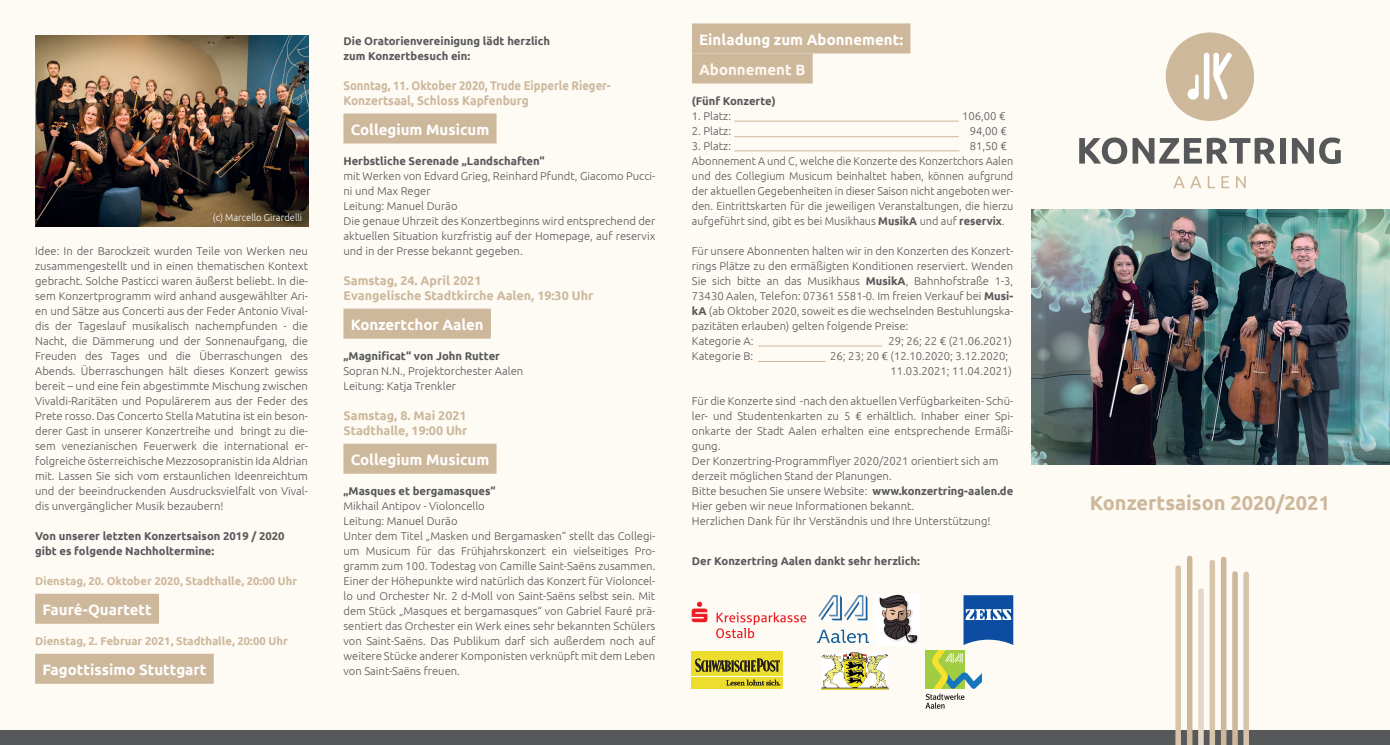
<style>
.page{position:relative;width:1390px;height:745px;background:#fefaf4}
.page>*{position:absolute;margin:0;border:0;box-sizing:border-box;transform-origin:0 0}
.t1{font:700 20px "Ubuntu";color:#cdb89b}
.t2{font:700 15px "Ubuntu";color:#fff}
.t3{font:700 15px "Ubuntu";color:#fef7f0}
.t4{font:700 12.5px/15px "Ubuntu";color:#cdb89b}
.t5{font:700 12.5px/15px "Ubuntu";color:#cdb89b;scale:.9 1}
.t6{font:300 11.25px/15px "Ubuntu";color:#57585a}
.t7{font:700 11.25px/15px "Ubuntu";color:#57585a}
.t8{font:700 11.25px "Ubuntu";color:#cdb89b}
.t9{font:300 10px "Ubuntu";color:#fff;scale:.95 1}
.s1{font-weight:700}
</style>
<div class="page">
<div style="left:0;top:730px;width:1390px;height:15px;background:#57585a"></div>
<div style="left:692px;top:23px;width:218px;height:30px;background:#cdb89b"></div>
<div style="left:692px;top:53px;width:121px;height:30px;background:#cdb89b"></div>
<div style="left:35px;top:593px;width:124px;height:30px;background:#cdb89b"></div>
<div style="left:35px;top:653px;width:179px;height:30px;background:#cdb89b"></div>
<div style="left:343px;top:113px;width:153px;height:30px;background:#cdb89b"></div>
<div style="left:343px;top:308px;width:148px;height:30px;background:#cdb89b"></div>
<div style="left:343px;top:443px;width:153px;height:30px;background:#cdb89b"></div>
<hr style="left:734px;top:121px;width:225px;height:1px;background:#cdb89b">
<hr style="left:734px;top:136px;width:225px;height:1px;background:#cdb89b">
<hr style="left:734px;top:151px;width:225px;height:1px;background:#cdb89b">
<hr style="left:758px;top:346px;width:124px;height:1px;background:#cdb89b">
<hr style="left:758px;top:361px;width:67px;height:1px;background:#cdb89b">
<div style="left:1165px;top:32px;width:89px;height:89px;background:#cdb89b;border-radius:50%"></div>
<div style="left:1204px;top:53px;width:5px;height:46px;background:#fff;border-radius:3px"></div>
<div style="left:1187px;top:89px;width:11px;height:11px;background:#fff;border-radius:50%"></div>
<svg style="left:1213px;top:52px;width:19px;height:48px"></svg>
<hr style="left:1195px;top:75px;width:3px;height:21px;background:#fff;border-radius:2px">
<svg style="left:1079px;top:137px;width:196px;height:27px"></svg>
<div style="left:1279px;top:138px;width:6px;height:26px;background:#57585a"></div>
<svg style="left:1292px;top:137px;width:48px;height:27px"></svg>
<svg style="left:1173px;top:176px;width:28px;height:12px"></svg>
<svg style="left:1208px;top:176px;width:7px;height:12px"></svg>
<svg style="left:1221px;top:176px;width:8px;height:12px"></svg>
<svg style="left:1236px;top:176px;width:9px;height:12px"></svg>
<svg style="left:1232px;top:571px;width:17px;height:174px"></svg>
<svg style="left:1221px;top:556px;width:5px;height:189px"></svg>
<svg style="left:1209px;top:560px;width:6px;height:185px"></svg>
<svg style="left:1198px;top:588px;width:5px;height:157px"></svg>
<svg style="left:1187px;top:555px;width:5px;height:190px"></svg>
<svg style="left:1175px;top:565px;width:6px;height:180px"></svg>
<img style="left:1031px;top:210px;width:359px;height:255px">
<svg style="left:821px;top:652px;width:67px;height:38px"></svg>
<svg style="left:925px;top:595px;width:88px;height:114px"></svg>
<div style="left:692px;top:650px;width:91px;height:25px;background:#eddd2e"></div>
<div style="left:692px;top:677px;width:91px;height:11px;background:#eddd2e"></div>
<svg style="left:695px;top:658px;width:85px;height:14px"></svg>
<svg style="left:726px;top:679px;width:54px;height:6px"></svg>
<img style="left:817px;top:595px;width:51px;height:47px">
<svg style="left:692px;top:601px;width:15px;height:21px"></svg>
<svg style="left:716px;top:612px;width:90px;height:26px"></svg>
<img style="left:876px;top:594px;width:43px;height:51px">
<img style="left:35px;top:35px;width:273px;height:191px">
<p class="t9" style="left:213px;top:211px;width:96px">(c) Marcello Girardelli</p>
<p class="t6" style="left:35px;top:243px;width:274px;text-align:justify">Idee: In der Barockzeit wurden Teile von Werken neu zusammengestellt und in einen thematischen Kontext gebracht. Solche Pasticci waren äußerst beliebt. In die&shy;sem Konzertprogramm wird anhand ausgewählter Ari&shy;en und Sätze aus Concerti aus der Feder Antonio Vival&shy;dis der Tageslauf musikalisch nachempfunden - die Nacht, die Dämmerung und der Sonnenaufgang, die Freuden des Tages und die Überraschungen des Abends. Überraschungen hält dieses Konzert gewiss bereit – und eine fein abgestimmte Mischung zwischen Vivaldi-Raritäten und Populärerem aus der Feder des Prete rosso. Das Concerto Stella Matutina ist ein beson&shy;derer Gast in unserer Konzertreihe und bringt zu die&shy;sem venezianischen Feuerwerk die international er&shy;folgreiche österreichische Mezzosopranistin Ida Aldrian mit. Lassen Sie sich vom erstaunlichen Ideenreichtum und der beeindruckenden Ausdrucksvielfalt von Vival&shy;dis unvergänglicher Musik bezaubern!</p>
<p class="t7" style="left:35px;top:528px;width:251px">Von unserer letzten Konzertsaison 2019 / 2020 gibt es folgende Nachholtermine:</p>
<p class="t8" style="left:35px;top:574px;width:264px">Dienstag, 20. Oktober 2020, Stadthalle, 20:00 Uhr</p>
<h2 class="t2" style="left:42px;top:600px;width:111px">Fauré-Quartett</h2>
<p class="t8" style="left:35px;top:634px;width:254px">Dienstag, 2. Februar 2021, Stadthalle, 20:00 Uhr</p>
<h2 class="t2" style="left:42px;top:660px;width:166px">Fagottissimo Stuttgart</h2>
<p class="t7" style="left:343px;top:33px;width:208px">Die Oratorienvereinigung lädt herzlich zum Konzertbesuch ein:</p>
<p class="t5" style="left:343px;top:78px;width:298px">Sonntag, 11. Oktober 2020, Trude Eipperle Rieger-<br>Konzertsaal, Schloss Kapfenburg</p>
<h2 class="t2" style="left:351px;top:120px;width:140px">Collegium Musicum</h2>
<p class="t7" style="left:343px;top:153px;width:203px">Herbstliche Serenade „Landschaften“</p>
<p class="t6" style="left:343px;top:168px;width:313px">mit Werken von Edvard Grieg, Reinhard Pfundt, Giacomo Pucci&shy;ni und Max Reger<br>Leitung: Manuel Durão<br>Die genaue Uhrzeit des Konzertbeginns wird entsprechend der aktuellen Situation kurzfristig auf der Homepage, auf reservix und in der Presse bekannt gegeben.</p>
<p class="t4" style="left:343px;top:273px;width:251px">Samstag, 24. April 2021<br>Evangelische Stadtkirche Aalen, 19:30 Uhr</p>
<h2 class="t2" style="left:351px;top:315px;width:134px">Konzertchor Aalen</h2>
<p class="t7" style="left:343px;top:348px;width:158px">„Magnificat“ von John Rutter</p>
<p class="t6" style="left:343px;top:363px;width:181px">Sopran N.N., Projektorchester Aalen<br>Leitung: Katja Trenkler</p>
<p class="t4" style="left:343px;top:408px;width:126px">Samstag, 8. Mai 2021<br>Stadthalle, 19:00 Uhr</p>
<h2 class="t2" style="left:351px;top:450px;width:140px">Collegium Musicum</h2>
<p class="t7" style="left:343px;top:483px;width:154px">„Masques et bergamasques“</p>
<p class="t6" style="left:343px;top:498px;width:313px">Mikhail Antipov - Violoncello<br>Leitung: Manuel Durão<br>Unter dem Titel „Masken und Bergamasken“ stellt das Collegi&shy;um Musicum für das Frühjahrskonzert ein vielseitiges Pro&shy;gramm zum 100. Todestag von Camille Saint-Saëns zusammen.<br>Einer der Höhepunkte wird natürlich das Konzert für Violoncel&shy;lo und Orchester Nr. 2 d-Moll von Saint-Saëns selbst sein. Mit dem Stück „Masques et bergamasques“ von Gabriel Fauré prä&shy;sentiert das Orchester ein Werk eines sehr bekannten Schülers von Saint-Saëns. Das Publikum darf sich außerdem noch auf weitere Stücke anderer Komponisten verknüpft mit dem Leben von Saint-Saëns freuen.</p>
<h2 class="t2" style="left:699px;top:30px;width:206px">Einladung zum Abonnement:</h2>
<h2 class="t3" style="left:699px;top:60px;width:108px">Abonnement B</h2>
<p class="t7" style="left:692px;top:93px;width:85px">(Fünf Konzerte)</p>
<p class="t6" style="left:692px;top:108px;width:41px">1. Platz:</p>
<p class="t6" style="left:962px;top:108px;width:45px">106,00 €</p>
<p class="t6" style="left:692px;top:123px;width:41px">2. Platz:</p>
<p class="t6" style="left:970px;top:123px;width:39px">94,00 €</p>
<p class="t6" style="left:692px;top:138px;width:41px">3. Platz:</p>
<p class="t6" style="left:692px;top:138px;width:323px;text-indent:278px">81,50 € Abonnement A und C, welche die Konzerte des Konzertchors Aalen und des Collegium Musicum beinhaltet haben, können aufgrund der aktuellen Gegebenheiten in dieser Saison nicht angeboten wer&shy;den. Eintrittskarten für die jeweiligen Veranstaltungen, die hierzu aufgeführt sind, gibt es bei Musikhaus <span class="s1">MusikA</span> und auf <span class="s1">reservix</span>.</p>
<p class="t6" style="left:692px;top:243px;width:323px">Für unsere Abonnenten halten wir in den Konzerten des Konzert&shy;rings Plätze zu den ermäßigten Konditionen reserviert. Wenden Sie sich bitte an das Musikhaus <span class="s1">MusikA</span>, Bahnhofstraße 1-3, 73430 Aalen, Telefon: 07361 5581-0. Im freien Verkauf bei <span class="s1">Musi&shy;kA</span> (ab Oktober 2020, soweit es die wechselnden Bestuhlungska&shy;pazitäten erlauben) gelten folgende Preise:<br>Kategorie A:</p>
<p class="t6" style="left:888px;top:333px;width:125px">29; 26; 22 € (21.06.2021)</p>
<p class="t6" style="left:692px;top:348px;width:63px">Kategorie B:</p>
<p class="t6" style="left:890px;top:348px;width:123px;text-indent:-60px">26; 23; 20 € (12.10.2020; 3.12.2020;<br>11.03.2021; 11.04.2021)</p>
<p class="t6" style="left:692px;top:393px;width:323px">Für die Konzerte sind -nach den aktuellen Verfügbarkeiten- Schü&shy;ler- und Studentenkarten zu 5 € erhältlich. Inhaber einer Spi&shy;onkarte der Stadt Aalen erhalten eine entsprechende Ermäßi&shy;gung.<br>Der Konzertring-Programmflyer 2020/2021 orientiert sich am derzeit möglichen Stand der Planungen.<br>Bitte besuchen Sie unsere Website: <span class="s1">www.konzertring-aalen.de </span>Hier geben wir neue Informationen bekannt.<br>Herzlichen Dank für Ihr Verständnis und Ihre Unterstützung!</p>
<p class="t7" style="left:692px;top:553px;width:229px">Der Konzertring Aalen dankt sehr herzlich:</p>
<h1 class="t1" style="left:1090px;top:491px;width:242px">Konzertsaison 2020/2021</h1>
</div>
